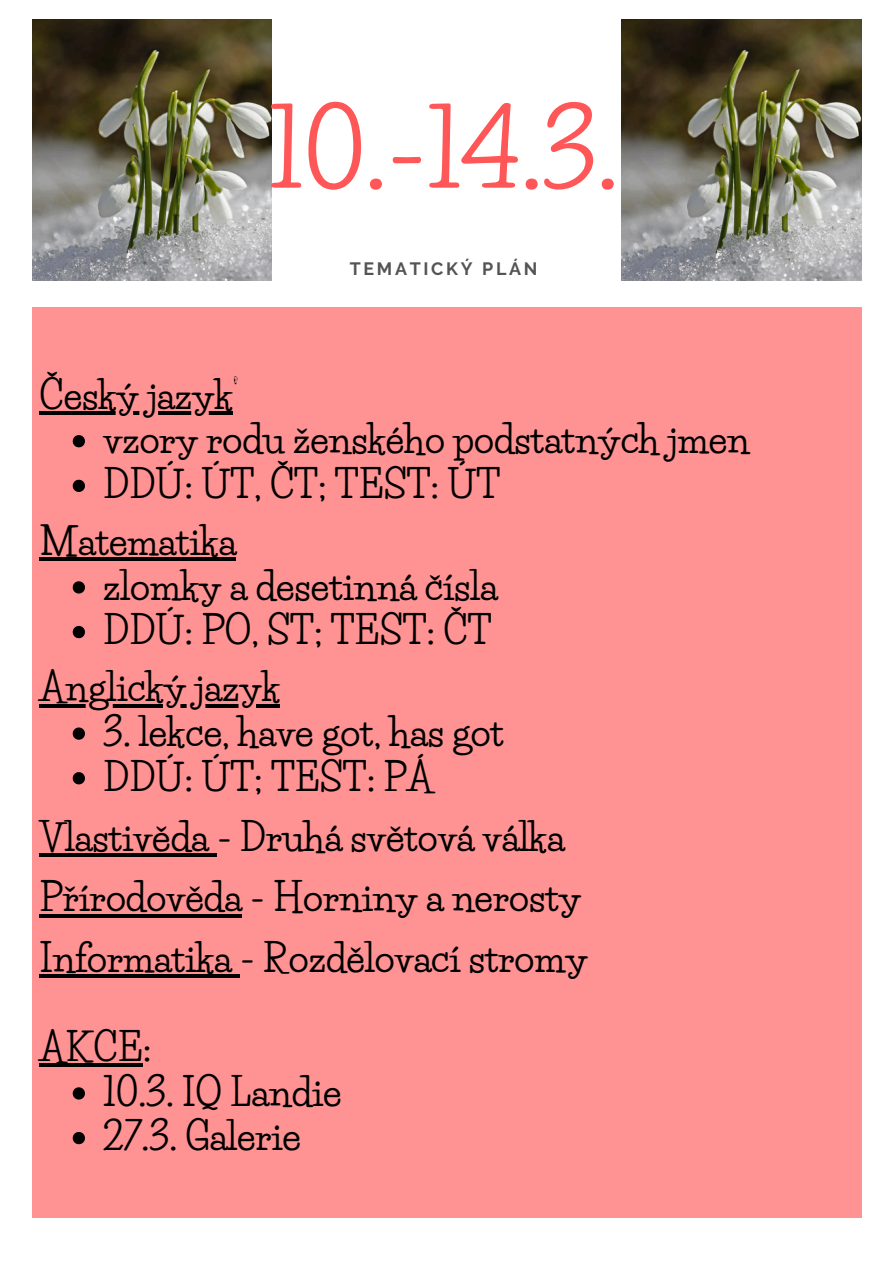
<style>
.page{position:relative;width:894px;height:1264px;background:#fff}
.page>*{position:absolute;margin:0;border:0;box-sizing:border-box;transform-origin:0 0}
.t1{font:700 102.6px "Life Savers";color:#ff5757}
.t2{font:700 37.5px "Life Savers";color:#000}
.t3{font:700 17.85px "Raleway";letter-spacing:.15em;color:#545454}
</style>
<div class="page">
<div style="left:32px;top:307px;width:829px;height:910px;background:#ff9292"></div>
<img style="left:32px;top:20px;width:240px;height:261px">
<img style="left:621px;top:20px;width:240px;height:261px">
<svg style="left:39px;top:411px;width:194px;height:4px"></svg>
<svg style="left:73px;top:435px;width:12px;height:12px"></svg>
<svg style="left:73px;top:480px;width:12px;height:12px"></svg>
<hr style="left:39px;top:557px;width:197px;height:4px;background:#000">
<svg style="left:73px;top:581px;width:12px;height:12px"></svg>
<svg style="left:73px;top:626px;width:12px;height:12px"></svg>
<hr style="left:39px;top:704px;width:241px;height:3px;background:#000">
<svg style="left:73px;top:727px;width:12px;height:12px"></svg>
<svg style="left:73px;top:772px;width:12px;height:12px"></svg>
<hr style="left:39px;top:853px;width:178px;height:4px;background:#000">
<hr style="left:39px;top:914px;width:203px;height:3px;background:#000">
<hr style="left:39px;top:974px;width:201px;height:3px;background:#000">
<hr style="left:39px;top:1063px;width:104px;height:4px;background:#000">
<svg style="left:73px;top:1087px;width:12px;height:12px"></svg>
<svg style="left:73px;top:1132px;width:12px;height:12px"></svg>
<p class="t1" style="left:269px;top:88px;width:351px">10.-14.3.</p>
<p class="t3" style="left:350px;top:258px;width:189px">TEMATICKÝ PLÁN</p>
<h1 class="t2" style="left:39px;top:372px;width:201px">Český jazyk’</h1>
<p class="t2" style="left:103px;top:417px;width:647px">vzory rodu ženského podstatných jmen</p>
<h3 class="t2" style="left:103px;top:461px;width:398px">DDÚ: ÚT, ČT; TEST: ÚT</h3>
<p class="t2" style="left:39px;top:518px;width:198px">Matematika</p>
<p class="t2" style="left:103px;top:563px;width:396px">zlomky a desetinná čísla</p>
<h3 class="t2" style="left:103px;top:608px;width:389px">DDÚ: PO, ST; TEST: ČT</h3>
<p class="t2" style="left:39px;top:664px;width:242px">Anglický jazyk</p>
<p class="t2" style="left:103px;top:709px;width:402px">3. lekce, have got, has got</p>
<h3 class="t2" style="left:103px;top:754px;width:331px">DDÚ: ÚT; TEST: PÁ</h3>
<p class="t2" style="left:39px;top:814px;width:526px">Vlastivěda - Druhá světová válka</p>
<p class="t2" style="left:39px;top:874px;width:543px">Přírodověda - Horniny a nerosty</p>
<h3 class="t2" style="left:39px;top:935px;width:550px">Informatika - Rozdělovací stromy</h3>
<h3 class="t2" style="left:39px;top:1024px;width:114px">AKCE:</h3>
<h3 class="t2" style="left:103px;top:1069px;width:240px">10.3. IQ Landie</h3>
<h2 class="t2" style="left:103px;top:1113px;width:199px">27.3. Galerie</h2>
</div>
